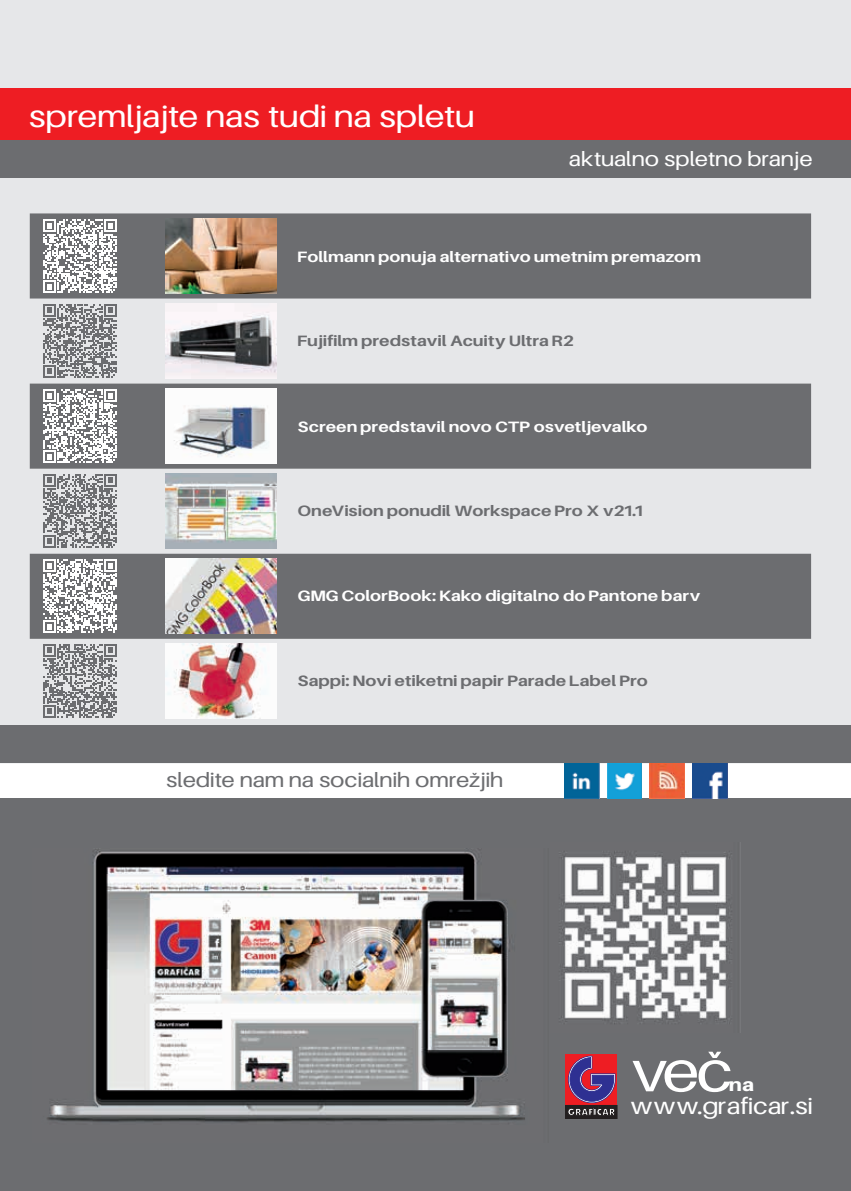
<style>
.page{position:relative;width:851px;height:1191px;background:#fff}
.page>*{position:absolute;margin:0;border:0;box-sizing:border-box;transform-origin:0 0}
.t1{font:57.3px "Aileron";color:#fff;scale:1.18 1}
.t2{font:30.6px "Aileron";letter-spacing:.005em;color:#fff;scale:1.18 1}
.t3{font:22.95px "Aileron";color:#fff;scale:1.18 1}
.t4{font:20.4px "Aileron";letter-spacing:.005em;color:#6c6d70;scale:1.18 1}
.t5{font:20.4px "Aileron";letter-spacing:.01em;color:#fff;scale:1.18 1}
.t6{font:800 18.15px "Aileron";color:#fff;scale:1.18 1}
.t7{font:700 expanded 15px "Aileron";letter-spacing:.01em;color:#fff}
.t8{font:700 expanded 15px "Aileron";letter-spacing:.01em;color:#6c6d70}
</style>
<div class="page">
<div style="left:0;top:0;width:850px;height:763px;background:#e6e7e9"></div>
<div style="left:0;top:798px;width:850px;height:393px;background:#6c6d70"></div>
<div style="left:565px;top:1054px;width:52px;height:50px;background:#ee1d23"></div>
<div style="left:565px;top:1105px;width:52px;height:13px;background:#231f20"></div>
<svg style="left:567px;top:1056px;width:48px;height:59px"></svg>
<img style="left:47px;top:849px;width:478px;height:274px">
<img style="left:559px;top:851px;width:173px;height:173px">
<img style="left:564px;top:763px;width:35px;height:35px">
<img style="left:564px;top:798px;width:35px;height:1px">
<img style="left:607px;top:763px;width:34px;height:35px">
<img style="left:607px;top:798px;width:34px;height:1px">
<img style="left:649px;top:763px;width:35px;height:35px">
<img style="left:649px;top:798px;width:35px;height:1px">
<img style="left:692px;top:763px;width:35px;height:35px">
<img style="left:692px;top:798px;width:35px;height:1px">
<div style="left:0;top:88px;width:850px;height:52px;background:#ee1d23"></div>
<svg style="left:30px;top:213px;width:781px;height:426px;background:#9d9ea0"></svg>
<svg style="left:43px;top:219px;width:74px;height:74px"></svg>
<svg style="left:43px;top:389px;width:74px;height:74px"></svg>
<svg style="left:43px;top:559px;width:74px;height:74px"></svg>
<svg style="left:43px;top:304px;width:74px;height:74px;background:#9fa0a3"></svg>
<svg style="left:43px;top:474px;width:74px;height:73px;background:#a1a2a4"></svg>
<svg style="left:43px;top:644px;width:74px;height:73px;background:#a1a2a4"></svg>
<img style="left:166px;top:218px;width:110px;height:76px">
<img style="left:166px;top:388px;width:110px;height:76px">
<img style="left:166px;top:558px;width:110px;height:76px">
<img style="left:166px;top:303px;width:110px;height:75px">
<img style="left:166px;top:473px;width:110px;height:75px">
<img style="left:166px;top:643px;width:110px;height:75px">
<div style="left:0;top:725px;width:850px;height:37px;background:#6c6d70"></div>
<div style="left:0;top:140px;width:850px;height:37px;background:#6c6d70"></div>
<h2 class="t2" style="left:29px;top:100px;width:379px">spremljajte nas tudi na spletu</h2>
<h3 class="t5" style="left:569px;top:148px;width:208px">aktualno spletno branje</h3>
<p class="t7" style="left:298px;top:248px;width:404px">Follmann ponuja alternativo umetnim premazom</p>
<p class="t8" style="left:298px;top:333px;width:277px">Fujifilm predstavil Acuity Ultra R2</p>
<p class="t7" style="left:298px;top:418px;width:351px">Screen predstavil novo CTP osvetljevalko</p>
<p class="t8" style="left:298px;top:502px;width:346px">OneVision ponudil Workspace Pro X v21.1</p>
<p class="t7" style="left:298px;top:588px;width:404px">GMG ColorBook: Kako digitalno do Pantone barv</p>
<p class="t8" style="left:298px;top:672px;width:351px">Sappi: Novi etiketni papir Parade Label Pro</p>
<h3 class="t4" style="left:166px;top:768px;width:287px">sledite nam na socialnih omrežjih</h3>
<h1 class="t1" style="left:630px;top:1040px;width:88px">več</h1>
<p class="t6" style="left:729px;top:1074px;width:22px">na</p>
<h3 class="t3" style="left:630px;top:1093px;width:156px">www.graficar.si</h3>
</div>
